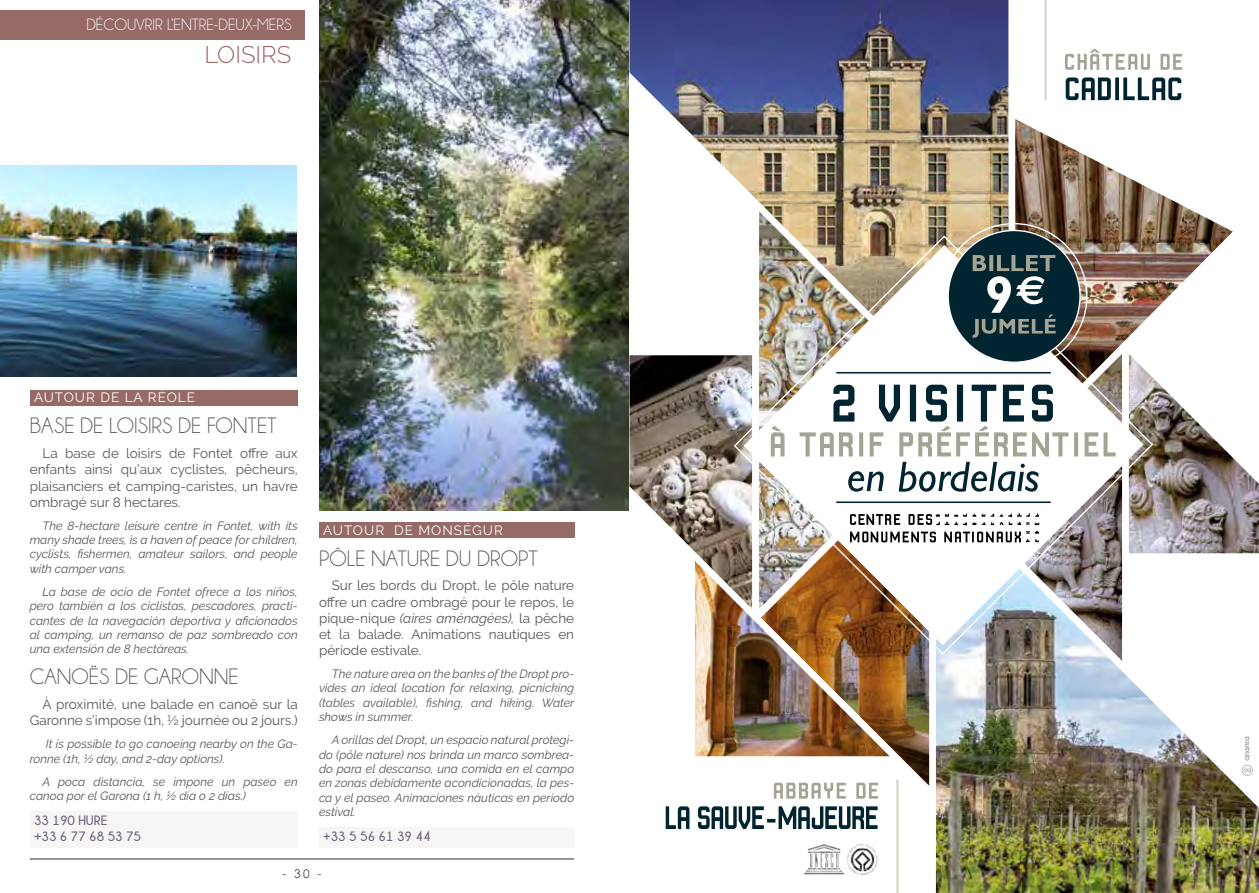
<style>
.page{position:relative;width:1259px;height:893px;background:#fff}
.page>*{position:absolute;margin:0;border:0;box-sizing:border-box;transform-origin:0 0}
.t1{font:300 24px "Raleway";color:#966a67}
.t2{font:22.5px "Champagne&Limousines";color:#575756}
.t3{font:16.5px "Champagne&Limousines";color:#fff}
.t4{font:13.5px/16.2px "Raleway";color:#575756;text-align:justify}
.t5{font:700 13.5px/16.2px "Champagne&Limousines";color:#736380}
.t6{font:13.5px "Raleway";letter-spacing:.075em;color:#fff}
.t7{font:italic 12px/14.4px "Raleway";color:#575756;text-align:justify}
.t8{font:12px "Century Gothic";color:#4d3e5c}
.s1{font-style:italic}
</style>
<div class="page">
<img style="left:319px;top:0;width:310px;height:510px">
<img style="left:0;top:166px;width:297px;height:211px">
<img style="left:1015px;top:119px;width:217px;height:192px">
<img style="left:629px;top:0;width:379px;height:235px">
<img style="left:759px;top:211px;width:177px;height:24px">
<img style="left:629px;top:355px;width:104px;height:206px">
<img style="left:761px;top:656px;width:168px;height:130px">
<img style="left:936px;top:656px;width:323px;height:237px">
<img style="left:1154px;top:379px;width:105px;height:174px">
<img style="left:733px;top:235px;width:421px;height:421px">
<img style="left:742px;top:244px;width:402px;height:402px">
<svg style="left:848px;top:462px;width:190px;height:30px"></svg>
<svg style="left:771px;top:385px;width:344px;height:71px"></svg>
<svg style="left:1065px;top:77px;width:116px;height:23px"></svg>
<svg style="left:1065px;top:49px;width:117px;height:21px"></svg>
<hr style="left:1044px;top:0;width:2px;height:100px;background:#d4d3c9">
<svg style="left:666px;top:806px;width:211px;height:23px"></svg>
<svg style="left:774px;top:783px;width:104px;height:16px"></svg>
<hr style="left:896px;top:779px;width:2px;height:114px;background:#d4d3c9">
<img style="left:804px;top:844px;width:74px;height:31px">
<hr style="left:836px;top:501px;width:214px;height:2px;background:#002430">
<img style="left:695px;top:561px;width:194px;height:195px">
<div style="left:948px;top:230px;width:132px;height:132px;background:#002430;border-radius:50%"></div>
<hr style="left:836px;top:372px;width:214px;height:1px;background:#002430">
<svg style="left:850px;top:513px;width:189px;height:29px"></svg>
<div style="left:638px;top:553px;width:56px;height:232px;background:#fff"></div>
<svg style="left:955px;top:255px;width:100px;height:87px"></svg>
<svg style="left:1241px;top:737px;width:11px;height:39px"></svg>
<hr style="left:30px;top:858px;width:544px;height:1px;background:#4d3e5c">
<div style="left:30px;top:390px;width:268px;height:16px;background:#966a67"></div>
<div style="left:30px;top:811px;width:268px;height:36px;background:#f8f6f5"></div>
<div style="left:319px;top:522px;width:255px;height:16px;background:#966a67"></div>
<div style="left:319px;top:827px;width:255px;height:20px;background:#f8f6f5"></div>
<div style="left:0;top:10px;width:304px;height:30px;background:#966a67"></div>
<h3 class="t3" style="left:86px;top:17px;width:207px">DÉCOUVRIR L’ENTRE-DEUX-MERS</h3>
<h1 class="t1" style="left:204px;top:41px;width:88px">LOISIRS</h1>
<p class="t6" style="left:34px;top:390px;width:162px">AUTOUR DE LA RÉOLE</p>
<h2 class="t2" style="left:30px;top:415px;width:248px">BASE DE LOISIRS DE FONTET</h2>
<p class="t4" style="left:30px;top:445px;width:269px;text-indent:13px">La base de loisirs de Fontet offre aux enfants ainsi qu’aux cyclistes, pêcheurs, plaisanciers et camping-caristes, un havre ombragé sur 8 hectares.</p>
<p class="t7" style="left:30px;top:518px;width:269px;text-indent:13px">The 8-hectare leisure centre in Fontet, with its many shade trees, is a haven of peace for children, cyclists, fishermen, amateur sailors, and people with camper vans.</p>
<p class="t7" style="left:30px;top:584px;width:269px;text-indent:13px">La base de ocio de Fontet ofrece a los niños, pero también a los ciclistas, pescadores, practi&shy;cantes de la navegación deportiva y aficionados al camping, un remanso de paz sombreado con una extensión de 8 hectáreas.</p>
<h2 class="t2" style="left:30px;top:665px;width:210px">CANOËS DE GARONNE</h2>
<p class="t4" style="left:30px;top:696px;width:269px;text-align:right">À proximité, une balade en canoë sur la<br>Garonne s’impose (1h, ½ journée ou 2 jours.)</p>
<p class="t7" style="left:30px;top:737px;width:269px;text-indent:16px">It is possible to go canoeing nearby on the Ga&shy;ronne (1h, ½ day, and 2-day options).</p>
<p class="t7" style="left:30px;top:774px;width:269px;text-indent:13px">A poca distancia, se impone un paseo en canoa por el Garona (1 h, ½ día o 2 días.)</p>
<p class="t5" style="left:34px;top:812px;width:109px">33 190 HURE<br>+33 6 77 68 53 75</p>
<p class="t6" style="left:323px;top:522px;width:181px">AUTOUR DE MONSÉGUR</p>
<h2 class="t2" style="left:319px;top:547px;width:220px">PÔLE NATURE DU DROPT</h2>
<p class="t4" style="left:319px;top:577px;width:257px;text-indent:13px">Sur les bords du Dropt, le pôle nature offre un cadre ombragé pour le repos, le pique-nique <span class="s1">(aires aménagées),</span> la pêche et la balade. Animations nautiques en période estivale.</p>
<p class="t7" style="left:319px;top:667px;width:257px;text-indent:13px">The nature area on the banks of the Dropt pro&shy;vides an ideal location for relaxing, picnicking (tables available), fishing, and hiking. Water shows in summer.</p>
<p class="t7" style="left:319px;top:733px;width:257px;text-indent:13px">A orillas del Dropt, un espacio natural protegi&shy;do (pôle nature) nos brinda un marco sombrea&shy;do para el descanso, una comida en el campo en zonas debidamente acondicionadas, la pes&shy;ca y el paseo. Animaciones náuticas en periodo estival.</p>
<p class="t5" style="left:323px;top:828px;width:109px">+33 5 56 61 39 44</p>
<p class="t8" style="left:283px;top:866px;width:40px">- 30 -</p>
</div>
